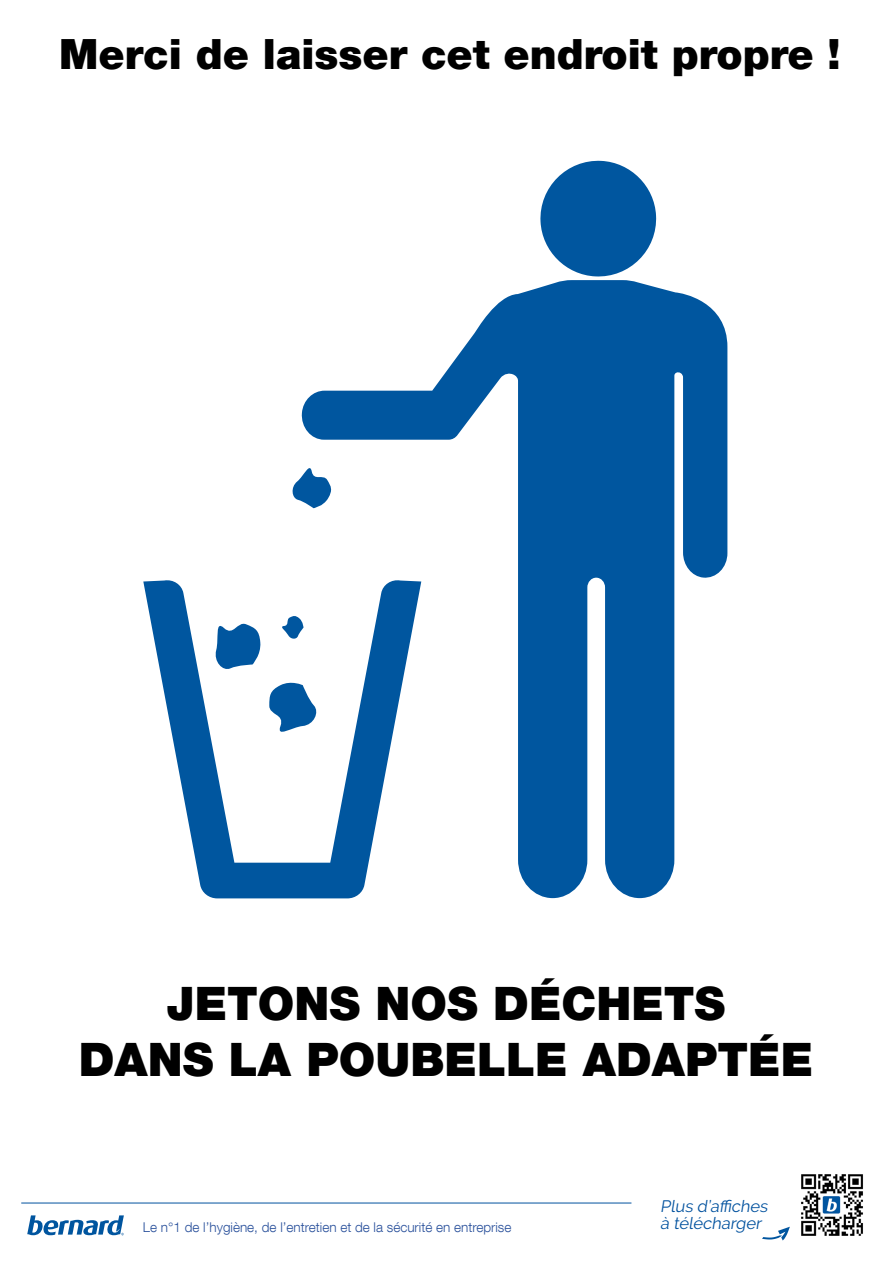
<style>
.page{position:relative;width:893px;height:1263px;background:#fff}
.page>*{position:absolute;margin:0;border:0;box-sizing:border-box;transform-origin:0 0}
.t1{font:900 46.05px/55.2px "Helvetica Neue LT";color:#000;text-align:center}
.t2{font:900 41.7px "Helvetica Neue LT";color:#000}
.t3{font:italic 16.5px/16.5px "Raleway";color:#00519e}
.t4{font:300 13.5px "Helvetica Neue LT Com";color:#29509b}
</style>
<div class="page">
<hr style="left:21px;top:1203px;width:610px;height:1px;background:#00519e">
<svg style="left:27px;top:1215px;width:97px;height:20px"></svg>
<img style="left:801px;top:1174px;width:62px;height:62px">
<svg style="left:762px;top:1227px;width:28px;height:13px"></svg>
<svg style="left:143px;top:580px;width:158px;height:318px"></svg>
<svg style="left:540px;top:160px;width:117px;height:117px"></svg>
<svg style="left:301px;top:280px;width:426px;height:618px"></svg>
<svg style="left:269px;top:680px;width:51px;height:58px"></svg>
<svg style="left:213px;top:619px;width:48px;height:53px"></svg>
<svg style="left:292px;top:461px;width:41px;height:47px"></svg>
<svg style="left:279px;top:615px;width:24px;height:25px"></svg>
<p class="t2" style="left:59px;top:30px;width:783px">Merci de laisser cet endroit propre !</p>
<p class="t1" style="left:79px;top:976px;width:736px">JETONS NOS DÉCHETS<br>DANS LA POUBELLE ADAPTÉE</p>
<p class="t4" style="left:143px;top:1219px;width:370px">Le n°1 de l’hygiène, de l’entretien et de la sécurité en entreprise</p>
<p class="t3" style="left:660px;top:1198px;width:112px">Plus d’affiches à télécharger</p>
</div>
